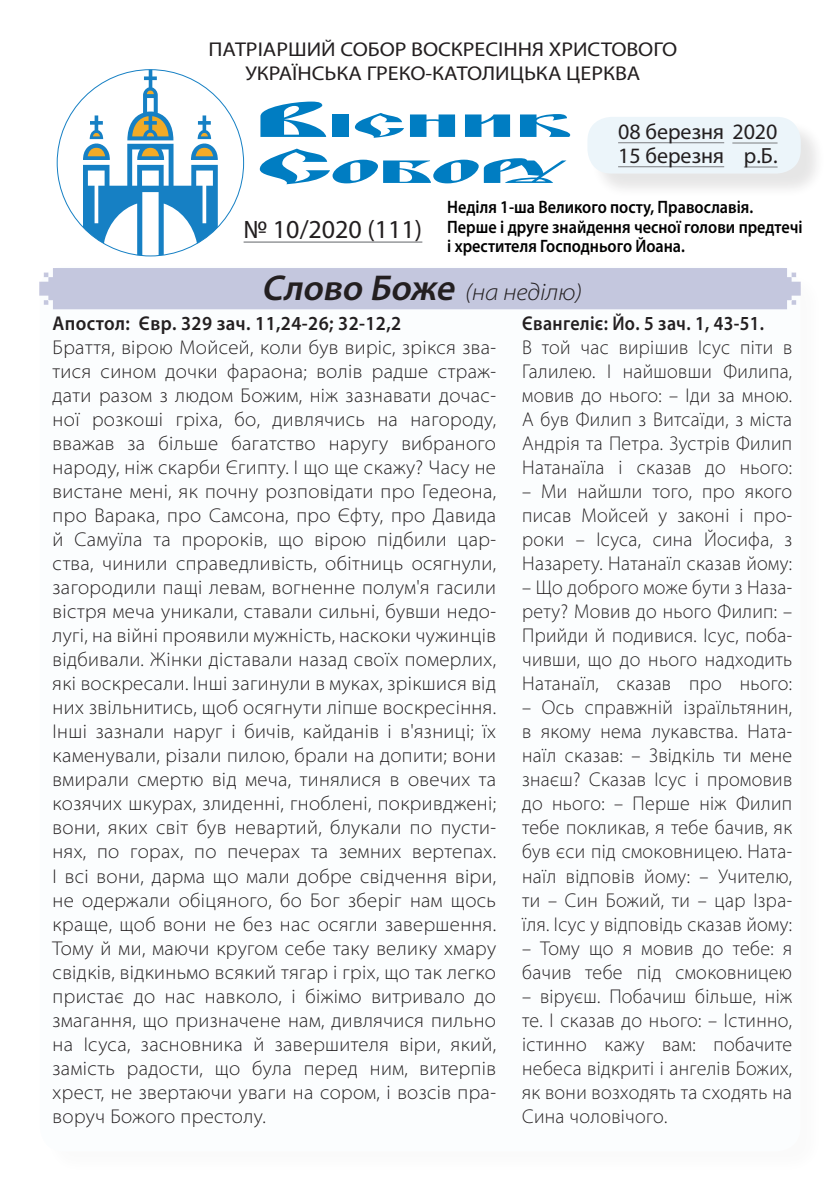
<style>
.page{position:relative;width:840px;height:1191px;background:#fff}
.page>*{position:absolute;margin:0;border:0;box-sizing:border-box;transform-origin:0 0}
.ВІСНИК_СОБОРУ{font:31px/46px "Blagovest Five";color:#007dc2;scale:2.79 1}
.Неділя_Текст{font:26px "Myriad Pro";color:#231f20}
.Назва_рубрики{font:italic 300 semi-expanded 24px "Myriad Pro";color:#231f20}
.Неділя_Текст-2{font:22px "Myriad Pro";color:#231f20}
.Текст_читання{font:300 semi-expanded 20px/24px "Myriad Pro";letter-spacing:.02em;color:#231f20;text-align:justify;scale:.94 1}
.Текст_читання-2{font:300 semi-expanded 20px/24px "Myriad Pro";letter-spacing:.02em;color:#231f20;text-align:justify;scale:.9 1}
.t1{font:20px "Myriad Pro";color:#231f20;scale:1.1 1}
.Текст_читання-3{font:600 20px "Myriad Pro";letter-spacing:.02em;color:#231f20;scale:.94 1}
.Текст_читання-4{font:600 20px "Myriad Pro";letter-spacing:.02em;color:#231f20;scale:.9 1}
.День_календаря{font:600 18px/19.4px "Myriad Pro";color:#000001;scale:.9 1}
.s1{font-size:44.4px}
.s2{font-weight:600;font-stretch:normal;font-size:36px}
</style>
<div class="page">
<div style="left:40px;top:266px;width:759px;height:885px;background:#fbfdfe;border-radius:24px"></div>
<div style="left:39px;top:268px;width:761px;height:41px;background:#c4c7de"></div>
<div style="left:590px;top:120px;width:235px;height:78px;background:#231f20;opacity:.75"></div>
<div style="left:587px;top:117px;width:213px;height:56px;background:#ecf5fa;border-radius:24px"></div>
<svg style="left:56px;top:69px;width:188px;height:188px"></svg>
<hr style="left:243px;top:241px;width:179px;height:2px;background:#86888b">
<hr style="left:732px;top:142px;width:45px;height:2px;background:#86888b">
<hr style="left:743px;top:166px;width:34px;height:2px;background:#86888b">
<hr style="left:617px;top:142px;width:106px;height:1px;background:#86888b">
<hr style="left:617px;top:166px;width:106px;height:1px;background:#86888b">
<p class="t1" style="left:208px;top:37px;width:427px">ПАТРІАРШИЙ СОБОР ВОСКРЕСІННЯ ХРИСТОВОГО</p>
<p class="t1" style="left:245px;top:61px;width:360px">УКРАЇНСЬКА ГРЕКО-КАТОЛИЦЬКА ЦЕРКВА</p>
<p class="ВІСНИК_СОБОРУ" style="left:253px;top:102px;width:115px"><span class="s1">В</span>існик<br><span class="s1">С</span>обору</p>
<p class="Неділя_Текст-2" style="left:617px;top:118px;width:161px">08 березня 2020</p>
<p class="Неділя_Текст-2" style="left:743px;top:142px;width:35px">р.Б.</p>
<p class="Неділя_Текст-2" style="left:617px;top:142px;width:107px">15 березня</p>
<p class="День_календаря" style="left:447px;top:197px;width:396px">Неділя 1-ша Великого посту, Православія.<br>Перше і друге знайдення чесної голови предтечі і хрестителя Господнього Йоана.</p>
<p class="Неділя_Текст" style="left:243px;top:213px;width:180px">№ 10/2020 (111)</p>
<p class="Назва_рубрики" style="left:261px;top:279px;width:322px"><span class="s2">Слово Боже</span> (на неділю)</p>
<p class="Текст_читання-3" style="left:53px;top:311px;width:372px">Апостол: Євр. 329 зач. 11,24-26; 32-12,2</p>
<p class="Текст_читання" style="left:53px;top:336px;width:473px">Браття, вірою Мойсей, коли був виріс, зрікся зва&shy;тися сином дочки фараона; волів радше страж&shy;дати разом з людом Божим, ніж зазнавати дочас&shy;ної розкоші гріха, бо, дивлячись на нагороду, вважав за більше багатство наругу вибраного народу, ніж скарби Єгипту. І що ще скажу? Часу не вистане мені, як почну розповідати про Гедеона, про Варака, про Самсона, про Єфту, про Давида й Самуїла та пророків, що вірою підбили цар&shy;ства, чинили справедливість, обітниць осягнули, загородили пащі левам, вогненне полум'я гасили вістря меча уникали, ставали сильні, бувши недо&shy;лугі, на війні проявили мужність, наскоки чужинців відбивали. Жінки діставали назад своїх померлих, які воскресали. Інші загинули в муках, зрікшися від них звільнитись, щоб осягнути ліпше воскресіння.<br>Інші зазнали наруг і бичів, кайданів і в'язниці; їх каменували, різали пилою, брали на допити; вони вмирали смертю від меча, тинялися в овечих та козячих шкурах, злиденні, гноблені, покривджені; вони, яких світ був невартий, блукали по пусти&shy;нях, по горах, по печерах та земних вертепах.<br>І всі вони, дарма що мали добре свідчення віри, не одержали обіцяного, бо Бог зберіг нам щось краще, щоб вони не без нас осягли завершення.<br>Тому й ми, маючи кругом себе таку велику хмару свідків, відкиньмо всякий тягар і гріх, що так легко пристає до нас навколо, і біжімо витривало до змагання, що призначене нам, дивлячися пильно на Ісуса, засновника й завершителя віри, який, замість радости, що була перед ним, витерпів хрест, не звертаючи уваги на сором, і возсів пра&shy;воруч Божого престолу.</p>
<p class="Текст_читання-4" style="left:522px;top:311px;width:270px">Євангеліє: Йо. 5 зач. 1, 43-51.</p>
<p class="Текст_читання-2" style="left:522px;top:336px;width:301px">В той час вирішив Ісус піти в Галилею. І найшовши Филипа, мовив до нього: – Іди за мною.<br>А був Филип з Витсаїди, з міста Андрія та Петра. Зустрів Филип Натанаїла і сказав до нього:</p>
<p class="Текст_читання-2" style="left:522px;top:480px;width:301px">– Ми найшли того, про якого писав Мойсей у законі і про&shy;роки – Ісуса, сина Йосифа, з Назарету. Натанаїл сказав йому:</p>
<p class="Текст_читання-2" style="left:522px;top:576px;width:301px">– Що доброго може бути з Наза&shy;рету? Мовив до нього Филип: – Прийди й подивися. Ісус, поба&shy;чивши, що до нього надходить Натанаїл, сказав про нього:</p>
<p class="Текст_читання-2" style="left:522px;top:696px;width:301px">– Ось справжній ізраїльтянин, в якому нема лукавства. Ната&shy;наїл сказав: – Звідкіль ти мене знаєш? Сказав Ісус і промовив до нього: – Перше ніж Филип тебе покликав, я тебе бачив, як був єси під смоковницею. Ната&shy;наїл відповів йому: – Учителю, ти – Син Божий, ти – цар Ізра&shy;їля. Ісус у відповідь сказав йому:</p>
<p class="Текст_читання-2" style="left:522px;top:936px;width:301px">– Тому що я мовив до тебе: я бачив тебе під смоковницею</p>
<p class="Текст_читання-2" style="left:522px;top:984px;width:301px">– віруєш. Побачиш більше, ніж те. І сказав до нього: – Істинно, істинно кажу вам: побачите небеса відкриті і ангелів Божих, як вони возходять та сходять на Сина чоловічого.</p>
</div>
